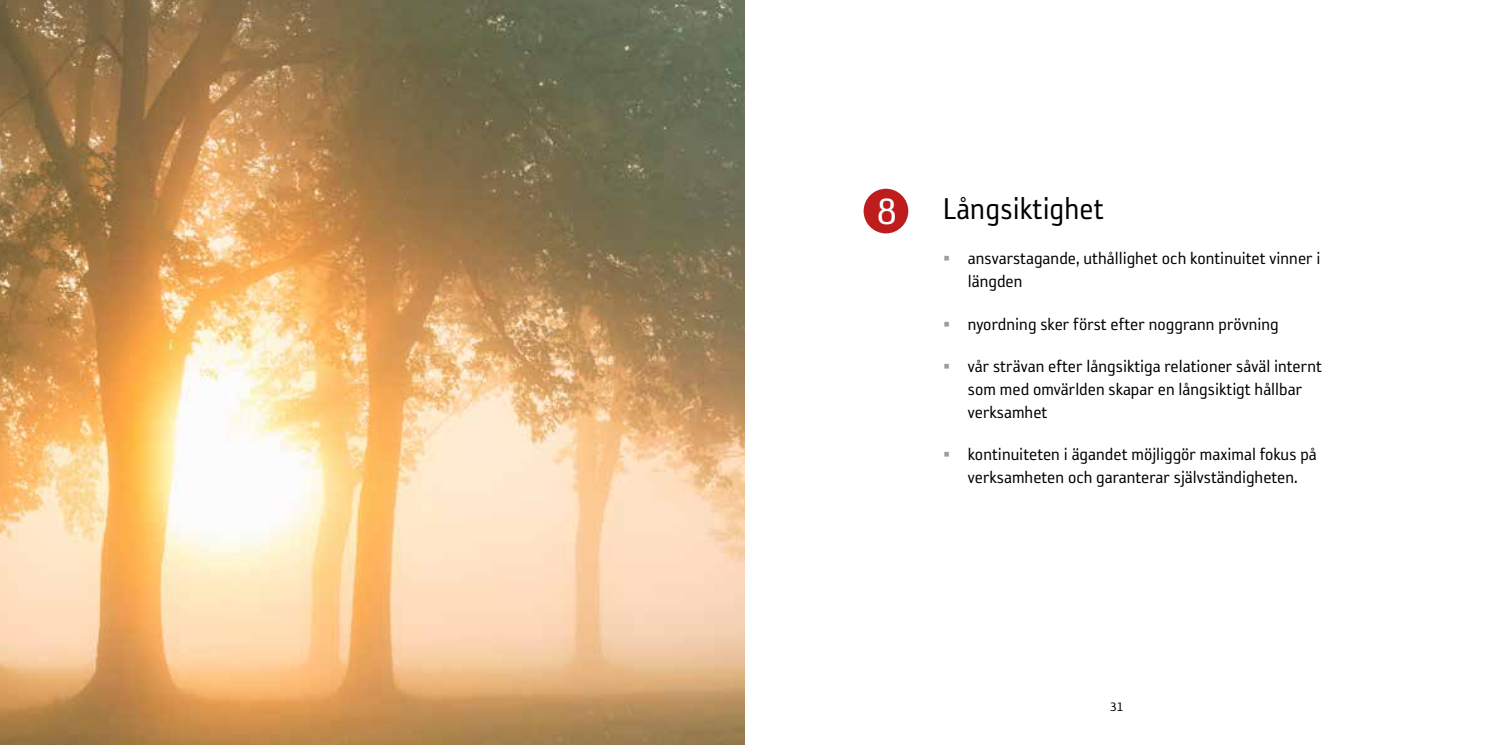
<style>
.page{position:relative;width:1489px;height:745px;background:#fff}
.page>*{position:absolute;margin:0;border:0;box-sizing:border-box;transform-origin:0 0}
.t1{font:42px "Reykjavik One OT A Gauge";color:#fff}
.t2{font:34.65px "Reykjavik One OT A Gauge";letter-spacing:.005em;color:#000;scale:.95 1}
.t3{font:19.25px/22.8px "Reykjavik One OT A Gauge";color:#000}
.t4{font:14px "Reykjavik One OT A Gauge";color:#000}
.s1{color:#9d9d9c}
</style>
<div class="page">
<div style="left:863px;top:189px;width:45px;height:44px;background:#bd1d1d;border-radius:50%"></div>
<img style="left:0;top:0;width:744px;height:744px">
<h1 class="t1" style="left:876px;top:190px;width:22px">8</h1>
<h2 class="t2" style="left:943px;top:190px;width:171px">Långsiktighet</h2>
<p class="t3" style="left:967px;top:247px;width:354px;text-indent:-25px"><span class="s1">▪</span> ansvarstagande, uthållighet och kontinuitet vinner i längden</p>
<p class="t3" style="left:943px;top:312px;width:337px"><span class="s1">▪</span> nyordning sker först efter noggrann prövning</p>
<p class="t3" style="left:967px;top:355px;width:355px;text-indent:-25px"><span class="s1">▪</span> vår strävan efter långsiktiga relationer såväl internt som med omvärlden skapar en långsiktigt hållbar verksamhet</p>
<p class="t3" style="left:943px;top:443px;width:375px;text-align:center"><span class="s1">▪</span> kontinuiteten i ägandet möjliggör maximal fokus på verksamheten och garanterar självständigheten.</p>
<p class="t4" style="left:1109px;top:699px;width:15px">31</p>
</div>
